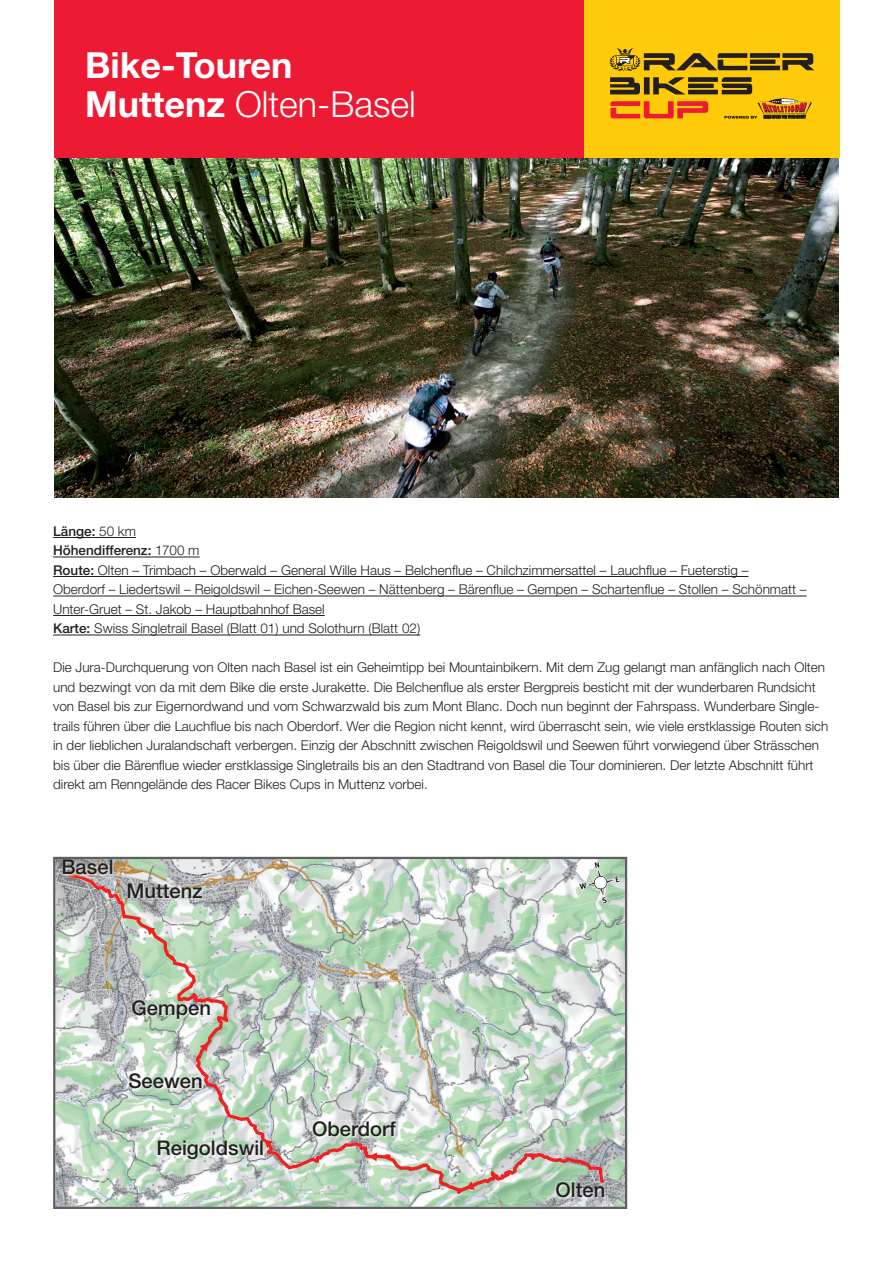
<style>
.page{position:relative;width:893px;height:1263px;background:#fff}
.page>*{position:absolute;margin:0;border:0;box-sizing:border-box;transform-origin:0 0}
.t1{font:700 36px/39px "Helvetica Neue";color:#fff}
.t2{font:500 20.25px "Helvetica Neue";color:#231f20}
.t3{font:300 13.5px/19.5px "Helvetica Neue";color:#231f20}
.s1{font-weight:300}
.s2{font-weight:500}
</style>
<div class="page">
<img style="left:54px;top:157px;width:785px;height:340px">
<div style="left:54px;top:0;width:785px;height:157px;background:#ed1a33"></div>
<div style="left:585px;top:0;width:255px;height:157px;background:#feca0a"></div>
<svg style="left:610px;top:77px;width:202px;height:42px"></svg>
<svg style="left:609px;top:48px;width:205px;height:23px"></svg>
<hr style="left:53px;top:537px;width:83px;height:1px;background:#231f20">
<hr style="left:53px;top:557px;width:147px;height:1px;background:#231f20">
<hr style="left:53px;top:576px;width:695px;height:1px;background:#231f20">
<hr style="left:53px;top:596px;width:754px;height:1px;background:#231f20">
<hr style="left:53px;top:615px;width:272px;height:1px;background:#231f20">
<hr style="left:53px;top:635px;width:367px;height:1px;background:#231f20">
<svg style="left:53px;top:857px;width:574px;height:352px;background:#c0cdc0"></svg>
<svg style="left:55px;top:859px;width:7px;height:4px"></svg>
<img style="left:62px;top:858px;width:54px;height:20px">
<img style="left:90px;top:872px;width:26px;height:6px">
<img style="left:68px;top:874px;width:18px;height:4px">
<img style="left:127px;top:882px;width:79px;height:20px">
<img style="left:183px;top:897px;width:23px;height:5px">
<img style="left:132px;top:999px;width:81px;height:5px">
<img style="left:132px;top:1004px;width:81px;height:18px">
<img style="left:177px;top:999px;width:36px;height:4px">
<img style="left:128px;top:1072px;width:77px;height:20px">
<svg style="left:200px;top:1072px;width:5px;height:11px"></svg>
<img style="left:157px;top:1140px;width:104px;height:23px">
<img style="left:186px;top:1146px;width:80px;height:17px">
<svg style="left:261px;top:1139px;width:12px;height:9px"></svg>
<img style="left:312px;top:1121px;width:88px;height:19px">
<img style="left:556px;top:1181px;width:52px;height:2px">
<img style="left:556px;top:1183px;width:52px;height:18px">
<svg style="left:577px;top:858px;width:44px;height:50px"></svg>
<h1 class="t1" style="left:85px;top:45px;width:332px">Bike-Touren<br>Muttenz <span class="s1">Olten-Basel</span></h1>
<p class="t3" style="left:53px;top:521px;width:755px"><span class="s2">Länge:</span> 50 km<br><span class="s2">Höhendifferenz:</span> 1700 m<br><span class="s2">Route:</span> Olten – Trimbach – Oberwald – General Wille Haus – Belchenflue – Chilchzimmersattel – Lauchflue – Fueterstig –<br>Oberdorf – Liedertswil – Reigoldswil – Eichen-Seewen – Nättenberg – Bärenflue – Gempen – Schartenflue – Stollen – Schönmatt – Unter-Gruet – St. Jakob – Hauptbahnhof Basel<br><span class="s2">Karte:</span> Swiss Singletrail Basel (Blatt 01) und Solothurn (Blatt 02)</p>
<p class="t3" style="left:53px;top:657px;width:777px">Die Jura-Durchquerung von Olten nach Basel ist ein Geheimtipp bei Mountainbikern. Mit dem Zug gelangt man anfänglich nach Olten und bezwingt von da mit dem Bike die erste Jurakette. Die Belchenflue als erster Bergpreis besticht mit der wunderbaren Rundsicht von Basel bis zur Eigernordwand und vom Schwarzwald bis zum Mont Blanc. Doch nun beginnt der Fahrspass. Wunderbare Single&shy;trails führen über die Lauchflue bis nach Oberdorf. Wer die Region nicht kennt, wird überrascht sein, wie viele erstklassige Routen sich in der lieblichen Juralandschaft verbergen. Einzig der Abschnitt zwischen Reigoldswil und Seewen führt vorwiegend über Strässchen bis über die Bärenflue wieder erstklassige Singletrails bis an den Stadtrand von Basel die Tour dominieren. Der letzte Abschnitt führt direkt am Renngelände des Racer Bikes Cups in Muttenz vorbei.</p>
<h2 class="t2" style="left:61px;top:854px;width:54px">Basel</h2>
<h2 class="t2" style="left:126px;top:878px;width:78px">Muttenz</h2>
<h2 class="t2" style="left:132px;top:995px;width:81px">Gempen</h2>
<h2 class="t2" style="left:128px;top:1068px;width:76px">Seewen</h2>
<h2 class="t2" style="left:156px;top:1136px;width:109px">Reigoldswil</h2>
<h2 class="t2" style="left:312px;top:1117px;width:85px">Oberdorf</h2>
<h2 class="t2" style="left:555px;top:1178px;width:51px">Olten</h2>
</div>
